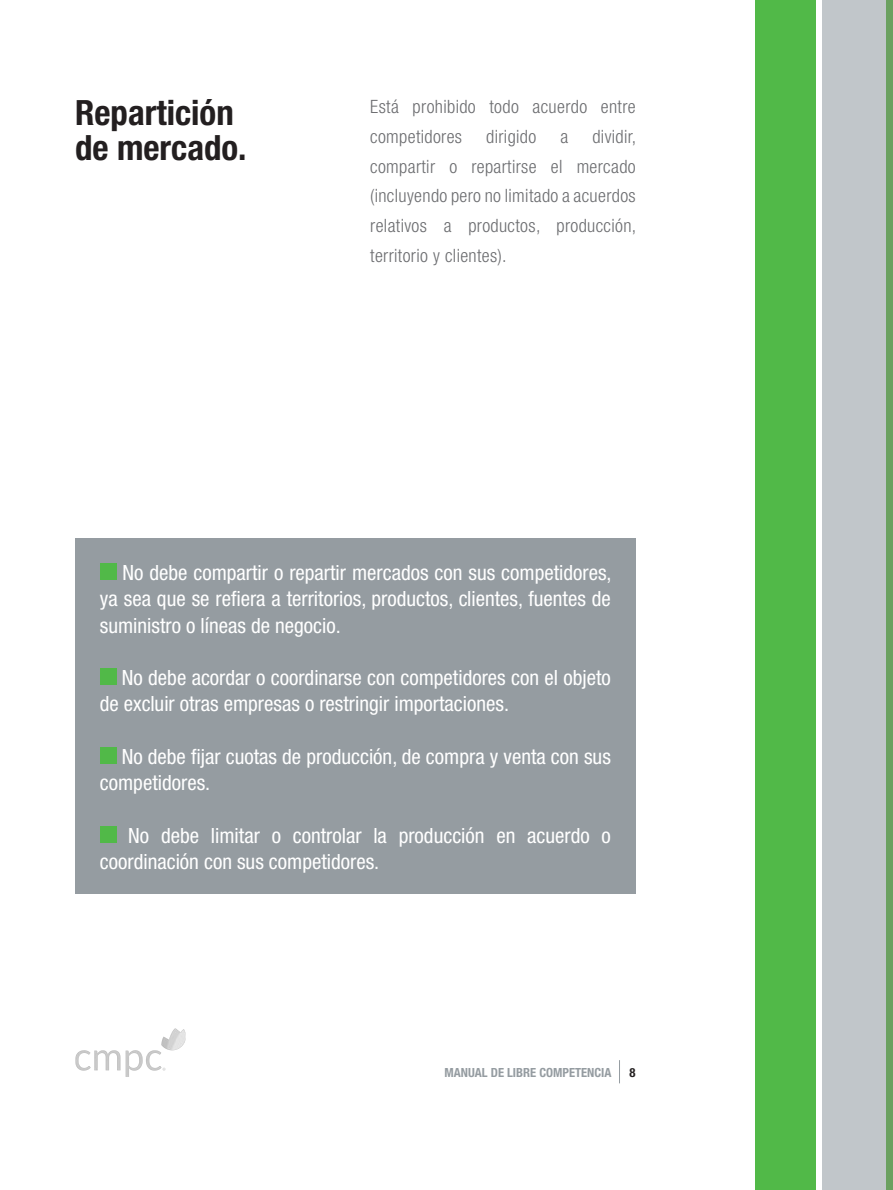
<style>
.page{position:relative;width:893px;height:1190px;background:#fff}
.page>*{position:absolute;margin:0;border:0;box-sizing:border-box;transform-origin:0 0}
.t1{font:700 condensed 34.82px/35px "Helvetica Neue LT Std";color:#231f20}
.t2{font:condensed 21px/26.2px "Helvetica Neue LT Std";color:#fff}
.t3{font:300 condensed 18.38px/29.8px "Helvetica Neue LT Std";letter-spacing:.02em;color:#6c6d70}
.t4{font:700 condensed 12.6px "Helvetica Neue LT Std";color:#959ca1}
.t5{font:700 condensed 12.6px "Helvetica Neue LT Std";color:#231f20}
</style>
<div class="page">
<svg style="left:619px;top:1060px;width:1px;height:23px"></svg>
<div style="left:823px;top:0;width:63px;height:1190px;background:#c1c6ca"></div>
<div style="left:886px;top:0;width:7px;height:1190px;background:#6ba060"></div>
<div style="left:75px;top:539px;width:561px;height:355px;background:#959ca1"></div>
<div style="left:100px;top:563px;width:17px;height:17px;background:#51b948"></div>
<div style="left:100px;top:668px;width:17px;height:17px;background:#51b948"></div>
<div style="left:100px;top:747px;width:17px;height:17px;background:#51b948"></div>
<div style="left:100px;top:826px;width:17px;height:17px;background:#51b948"></div>
<div style="left:755px;top:0;width:61px;height:1190px;background:#51b948"></div>
<img style="left:75px;top:1028px;width:111px;height:49px">
<h1 class="t1" style="left:75px;top:94px;width:173px">Repartición de mercado.</h1>
<p class="t3" style="left:370px;top:91px;width:267px">Está prohibido todo acuerdo entre competidores</p>
<p class="t3" style="left:370px;top:121px;width:268px;text-align:justify;text-indent:222px">dividir, compartir o repartirse el mercado (incluyendo pero no limitado a acuerdos relativos a productos, producción, territorio y clientes).</p>
<p class="t3" style="left:486px;top:121px;width:52px">dirigido</p>
<p class="t3" style="left:560px;top:121px;width:9px">a</p>
<p class="t2" style="left:100px;top:559px;width:513px;text-align:justify;text-indent:23px">No debe compartir o repartir mercados con sus competidores, ya sea que se refiera a territorios, productos, clientes, fuentes de suministro o líneas de negocio.</p>
<p class="t2" style="left:100px;top:664px;width:513px;text-indent:22px">No debe acordar o coordinarse con competidores con el objeto de excluir otras empresas o restringir importaciones.</p>
<p class="t2" style="left:100px;top:743px;width:512px;text-indent:22px">No debe fijar cuotas de producción, de compra y venta con sus competidores.</p>
<p class="t2" style="left:100px;top:822px;width:512px;text-indent:28px">No debe limitar o controlar la producción en acuerdo o coordinación con sus competidores.</p>
<p class="t4" style="left:445px;top:1065px;width:168px">MANUAL DE LIBRE COMPETENCIA</p>
<p class="t5" style="left:630px;top:1065px;width:8px">8</p>
</div>
